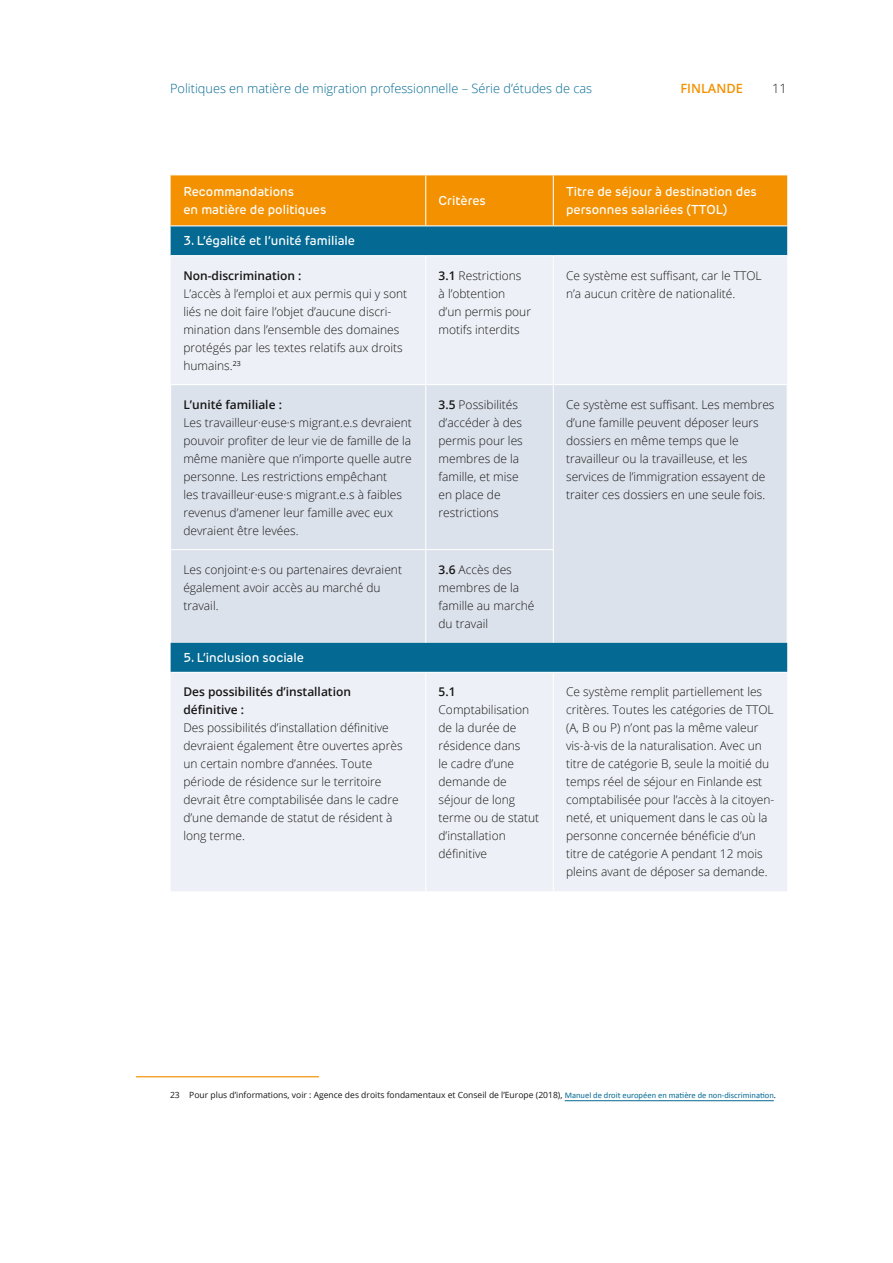
<style>
.page{position:relative;width:893px;height:1263px;background:#fff}
.page>*{position:absolute;margin:0;border:0;box-sizing:border-box;transform-origin:0 0}
.t1{font:500 12.75px/18px "New Rubrik Edge";color:#fff}
.t2{font:300 12.75px "Open Sans";color:#046a93}
.t3{font:600 12.75px "Open Sans";color:#f39100}
.t4{font:300 12.75px "Open Sans";color:#181716}
.t5{font:300 12px/18px "Open Sans";color:#181716}
.t6{font:600 12px/18px "Open Sans";color:#181716}
.t7{font:8.55px "Open Sans";color:#181716}
.s1{font-weight:600}
.s2{font-family:"Calibri";color:#046a93}
</style>
<div class="page">
<div style="left:171px;top:175px;width:616px;height:50px;background:#f39100"></div>
<div style="left:171px;top:226px;width:616px;height:29px;background:#046a93"></div>
<svg style="left:171px;top:256px;width:616px;height:635px;background:#dae5ee"></svg>
<div style="left:171px;top:385px;width:616px;height:257px;background:#dce2ec"></div>
<hr style="left:425px;top:673px;width:1px;height:218px;background:#fff">
<hr style="left:553px;top:673px;width:1px;height:218px;background:#fff">
<hr style="left:171px;top:672px;width:255px;height:1px;background:#fff">
<hr style="left:426px;top:672px;width:127px;height:1px;background:#fff">
<hr style="left:553px;top:672px;width:234px;height:1px;background:#fff">
<hr style="left:170px;top:384px;width:256px;height:1px;background:#fff">
<hr style="left:426px;top:384px;width:127px;height:1px;background:#fff">
<hr style="left:553px;top:384px;width:235px;height:1px;background:#fff">
<hr style="left:425px;top:385px;width:1px;height:164px;background:#fff">
<hr style="left:553px;top:385px;width:1px;height:164px;background:#fff">
<hr style="left:170px;top:549px;width:256px;height:1px;background:#fff">
<hr style="left:426px;top:549px;width:128px;height:1px;background:#fff">
<hr style="left:425px;top:550px;width:1px;height:92px;background:#fff">
<hr style="left:553px;top:550px;width:1px;height:92px;background:#fff">
<hr style="left:425px;top:175px;width:1px;height:50px;background:#fff">
<hr style="left:553px;top:175px;width:1px;height:50px;background:#fff">
<hr style="left:425px;top:256px;width:1px;height:128px;background:#fff">
<hr style="left:553px;top:256px;width:1px;height:128px;background:#fff">
<hr style="left:136px;top:1076px;width:183px;height:1px;background:#f39100">
<hr style="left:565px;top:1100px;width:209px;height:1px;background:#046a93">
<p class="t2" style="left:170px;top:79px;width:424px">Politiques en matière de migration professionnelle – Série d’études de cas</p>
<p class="t3" style="left:680px;top:79px;width:64px">FINLANDE</p>
<p class="t4" style="left:772px;top:79px;width:16px">11</p>
<p class="t1" style="left:183px;top:182px;width:144px">Recommandations<br>en matière de politiques</p>
<p class="t1" style="left:438px;top:191px;width:49px">Critères</p>
<p class="t1" style="left:566px;top:182px;width:192px">Titre de séjour à destination des personnes salariées (TTOL)</p>
<p class="t1" style="left:183px;top:232px;width:173px">3. L’égalité et l’unité familiale</p>
<p class="t6" style="left:183px;top:266px;width:120px">Non-discrimination :</p>
<p class="t5" style="left:183px;top:284px;width:225px">L’accès à l’emploi et aux permis qui y sont liés ne doit faire l’objet d’aucune discri&shy;mination dans l’ensemble des domaines protégés par les textes relatifs aux droits humains.<sup>23</sup></p>
<p class="t5" style="left:438px;top:266px;width:94px"><span class="s1">3.1</span> Restrictions<br>à l’obtention d’un permis pour motifs interdits</p>
<p class="t5" style="left:566px;top:266px;width:197px">Ce système est suffisant, car le TTOL n’a aucun critère de nationalité.</p>
<p class="t6" style="left:183px;top:395px;width:100px">L’unité familiale :</p>
<p class="t5" style="left:183px;top:413px;width:230px">Les travailleur·euse·s migrant.e.s devraient pouvoir profiter de leur vie de famille de la même manière que n’importe quelle autre personne. Les restrictions empêchant<br>les travailleur·euse·s migrant.e.s à faibles revenus d’amener leur famille avec eux devraient être levées.</p>
<p class="t5" style="left:438px;top:395px;width:86px"><span class="s1">3.5</span> Possibilités d’accéder à des permis pour les membres de la famille, et mise en place de restrictions</p>
<p class="t5" style="left:566px;top:395px;width:210px">Ce système est suffisant. Les membres d’une famille peuvent déposer leurs dossiers en même temps que le travailleur ou la travailleuse, et les services de l’immigration essayent de traiter ces dossiers en une seule fois.</p>
<p class="t5" style="left:183px;top:560px;width:220px">Les conjoint·e·s ou partenaires devraient également avoir accès au marché du travail.</p>
<p class="t5" style="left:438px;top:560px;width:97px"><span class="s1">3.6</span> Accès des membres de la famille au marché du travail</p>
<p class="t1" style="left:183px;top:648px;width:122px">5. L’inclusion sociale</p>
<p class="t6" style="left:183px;top:683px;width:169px">Des possibilités d’installation définitive :</p>
<p class="t5" style="left:183px;top:719px;width:221px">Des possibilités d’installation définitive devraient également être ouvertes après un certain nombre d’années. Toute période de résidence sur le territoire devrait être comptabilisée dans le cadre d’une demande de statut de résident à long terme.</p>
<p class="t6" style="left:438px;top:683px;width:19px">5.1</p>
<p class="t5" style="left:438px;top:701px;width:102px">Comptabilisation de la durée de résidence dans<br>le cadre d’une demande de séjour de long terme ou de statut d’installation définitive</p>
<p class="t5" style="left:566px;top:683px;width:210px">Ce système remplit partiellement les critères. Toutes les catégories de TTOL (A, B ou P) n’ont pas la même valeur vis-à-vis de la naturalisation. Avec un titre de catégorie B, seule la moitié du temps réel de séjour en Finlande est comptabilisée pour l’accès à la citoyen&shy;neté, et uniquement dans le cas où la personne concernée bénéficie d’un titre de catégorie A pendant 12 mois pleins avant de déposer sa demande.</p>
<p class="t7" style="left:170px;top:1089px;width:607px">23 Pour plus d’informations, voir : Agence des droits fondamentaux et Conseil de l’Europe (2018), <span class="s2">Manuel de droit européen en matière de non-discrimination</span>.</p>
</div>
